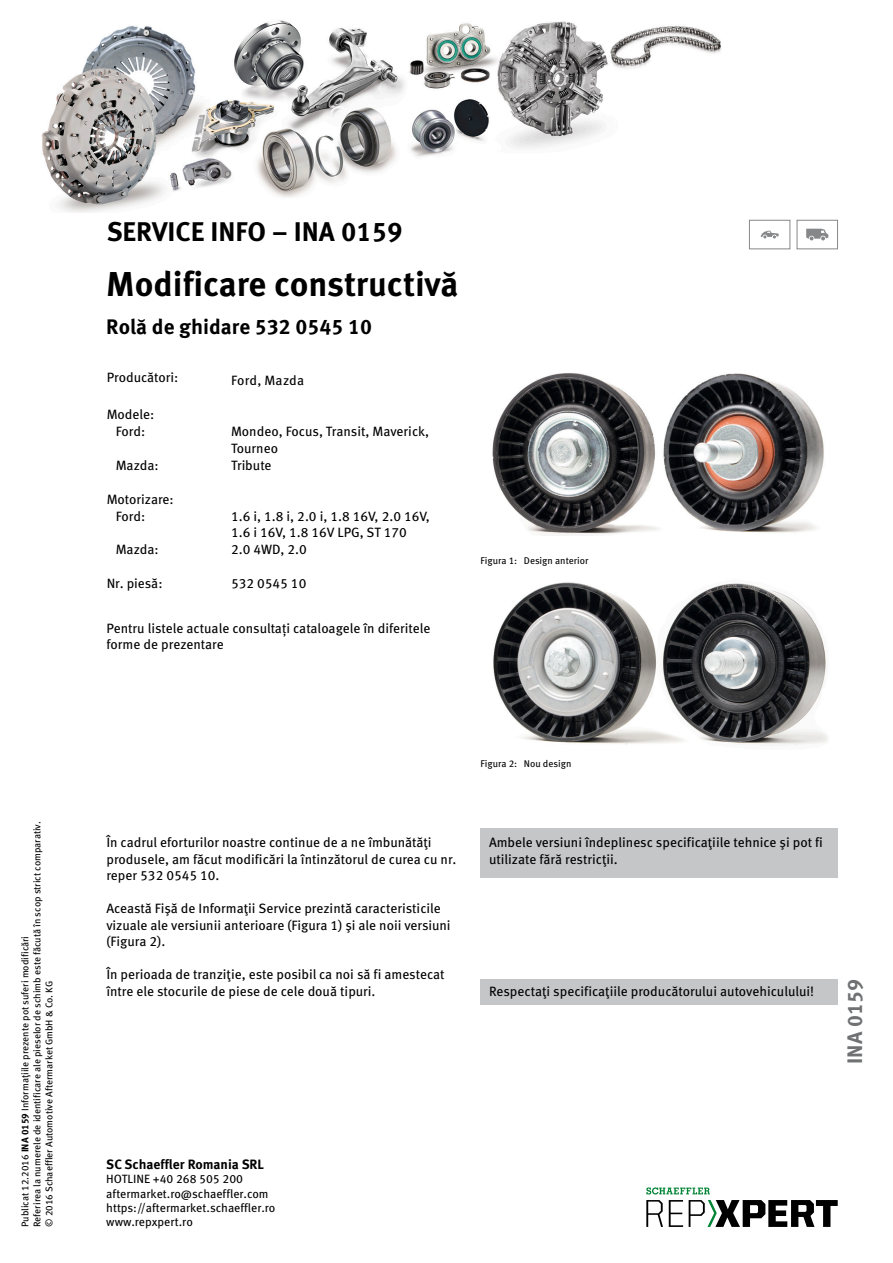
<style>
.page{position:relative;width:893px;height:1263px;background:#fff}
.page>*{position:absolute;margin:0;border:0;box-sizing:border-box;transform-origin:0 0}
.t1{font:700 34.5px "Meta Pro";color:#000}
.t2{font:700 27px "Meta Pro";color:#000}
.t3{font:700 21px "Meta Pro";color:#000}
.t4{font:700 21px "Meta Pro";color:#6f7172}
.t5{font:13.5px/16.5px "Meta Pro";color:#000}
.t6{font:700 13.5px "Meta Pro";color:#000}
.t7{font:12px/14.4px "Meta Pro";color:#000}
.t8{font:9.75px/12px "Meta Pro";color:#000}
.s1{font-weight:700}
</style>
<div class="page">
<div style="left:480px;top:828px;width:358px;height:50px;background:#c5c6c7"></div>
<img style="left:492px;top:373px;width:332px;height:163px">
<img style="left:493px;top:582px;width:335px;height:164px">
<div style="left:480px;top:980px;width:358px;height:25px;background:#c5c6c7"></div>
<div style="left:749px;top:220px;width:41px;height:29px;border:1px solid #868789"></div>
<svg style="left:761px;top:231px;width:18px;height:7px"></svg>
<div style="left:797px;top:220px;width:41px;height:29px;border:1px solid #868789"></div>
<svg style="left:806px;top:229px;width:22px;height:11px"></svg>
<img style="left:42px;top:20px;width:679px;height:193px">
<svg style="left:646px;top:1200px;width:17px;height:27px"></svg>
<svg style="left:669px;top:1200px;width:14px;height:27px"></svg>
<svg style="left:689px;top:1200px;width:149px;height:27px"></svg>
<svg style="left:646px;top:1187px;width:64px;height:7px"></svg>
<p class="t8" style="left:19px;top:1227px;width:407px;rotate:-90deg">Publicat 12.2016 <span class="s1">INA 0159</span> Informaţiile prezente pot suferi modificări<br>Referirea la numerele de identificare ale pieselor de schimb este făcută în scop strict comparativ. © 2016 Schaeffler Automotive Aftermarket GmbH &amp; Co. KG</p>
<h2 class="t2" style="left:107px;top:210px;width:297px">SERVICE INFO – INA 0159</h2>
<h1 class="t1" style="left:106px;top:257px;width:354px">Modificare constructivă</h1>
<h3 class="t3" style="left:106px;top:310px;width:267px">Rolă de ghidare 532 0545 10</h3>
<p class="t5" style="left:107px;top:368px;width:73px">Producători:</p>
<p class="t5" style="left:231px;top:371px;width:75px">Ford, Mazda</p>
<p class="t5" style="left:107px;top:405px;width:49px;line-height:17px;text-align:center">Modele:<br>Ford:</p>
<p class="t5" style="left:231px;top:422px;width:200px">Mondeo, Focus, Transit, Maverick,<br>Tourneo</p>
<p class="t5" style="left:116px;top:456px;width:44px">Mazda:</p>
<p class="t5" style="left:231px;top:456px;width:42px">Tribute</p>
<p class="t5" style="left:116px;top:490px;width:60px;line-height:17px;text-indent:-9px">Motorizare:<br>Ford:</p>
<p class="t5" style="left:231px;top:507px;width:200px">1.6 i, 1.8 i, 2.0 i, 1.8 16V, 2.0 16V,<br>1.6 i 16V, 1.8 16V LPG, ST 170</p>
<p class="t5" style="left:116px;top:540px;width:44px">Mazda:</p>
<p class="t5" style="left:231px;top:540px;width:77px">2.0 4WD, 2.0</p>
<p class="t5" style="left:107px;top:574px;width:57px">Nr. piesă:</p>
<p class="t5" style="left:231px;top:574px;width:77px">532 0545 10</p>
<p class="t5" style="left:106px;top:619px;width:326px">Pentru listele actuale consultați cataloagele în diferitele forme de prezentare</p>
<p class="t8" style="left:480px;top:554px;width:110px">Figura 1: Design anterior</p>
<p class="t8" style="left:480px;top:757px;width:92px">Figura 2: Nou design</p>
<p class="t5" style="left:106px;top:833px;width:352px">În cadrul eforturilor noastre continue de a ne îmbunătăţi produsele, am făcut modificări la întinzătorul de curea cu nr. reper 532 0545 10.</p>
<p class="t5" style="left:106px;top:899px;width:346px">Această Fişă de Informaţii Service prezintă caracteristicile vizuale ale versiunii anterioare (Figura 1) şi ale noii versiuni (Figura 2).</p>
<p class="t5" style="left:106px;top:965px;width:340px">În perioada de tranziţie, este posibil ca noi să fi amestecat între ele stocurile de piese de cele două tipuri.</p>
<p class="t5" style="left:489px;top:833px;width:335px">Ambele versiuni îndeplinesc specificaţiile tehnice şi pot fi utilizate fără restricţii.</p>
<p class="t5" style="left:489px;top:982px;width:327px">Respectaţi specificaţiile producătorului autovehiculului!</p>
<h3 class="t4" style="left:838px;top:1064px;width:86px;rotate:-90deg">INA 0159</h3>
<p class="t6" style="left:106px;top:1153px;width:159px">SC Schaeffler Romania SRL</p>
<p class="t7" style="left:106px;top:1171px;width:171px">HOTLINE +40 268 505 200 aftermarket.ro@schaeffler.com https://aftermarket.schaeffler.ro www.repxpert.ro</p>
</div>
